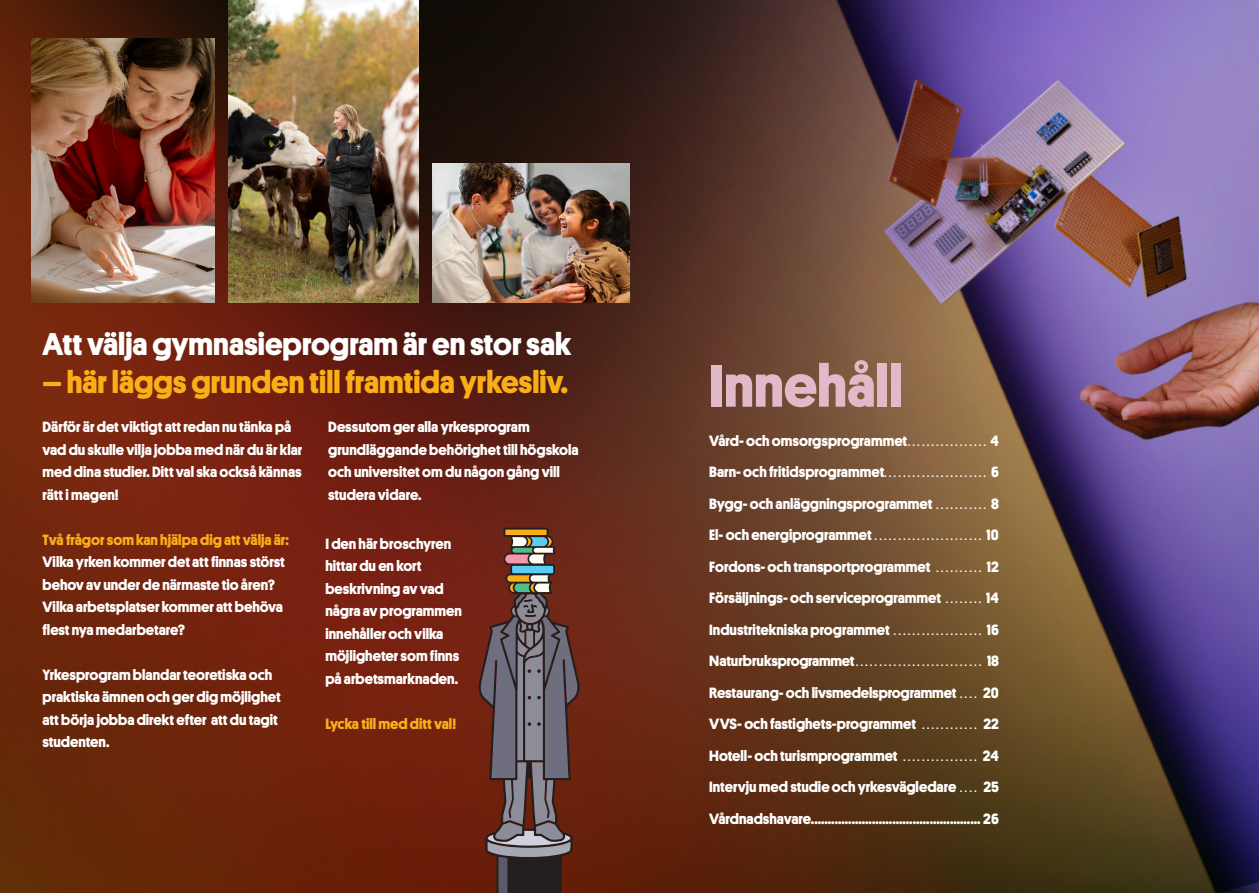
<style>
.page{position:relative;width:1259px;height:893px;background:#fff}
.page>*{position:absolute;margin:0;border:0;box-sizing:border-box;transform-origin:0 0}
.Rubrik_1{font:700 60px "Platform";color:#e2b9c8}
.Rubrik_2{font:700 31.65px "Platform";color:#faaf18}
.Rubrik_2-2{font:700 31.65px "Platform";color:#fff}
.Ingress{font:700 15px/22.5px "Platform";color:#fff}
.Ingress-2{font:700 15px "Platform";color:#faaf18}
.t1{font:700 9px "Platform";color:#fff}
.s1{font-size:9px}
.s2{font-size:15px}
</style>
<div class="page">
<img style="left:0;top:0;width:1259px;height:893px">
<img style="left:0;top:0;width:629px;height:557px">
<svg style="left:478px;top:528px;width:102px;height:365px;background:#6a4e4b"></svg>
<img style="left:228px;top:0;width:190px;height:302px">
<img style="left:432px;top:164px;width:197px;height:138px">
<img style="left:31px;top:38px;width:183px;height:264px">
<p class="Rubrik_2-2" style="left:43px;top:321px;width:530px">Att välja gymnasieprogram är en stor sak</p>
<p class="Rubrik_2" style="left:43px;top:359px;width:527px">– här läggs grunden till framtida yrkesliv.</p>
<p class="Ingress" style="left:43px;top:415px;width:261px">Därför är det viktigt att redan nu tänka på vad du skulle vilja jobba med när du är klar med dina studier. Ditt val ska också kännas rätt i magen!</p>
<p class="Ingress-2" style="left:43px;top:529px;width:248px">Två frågor som kan hjälpa dig att välja är:</p>
<p class="Ingress" style="left:43px;top:550px;width:244px">Vilka yrken kommer det att finnas störst behov av under de närmaste tio åren?</p>
<p class="Ingress" style="left:43px;top:595px;width:242px">Vilka arbetsplatser kommer att behöva flest nya medarbetare?</p>
<p class="Ingress" style="left:43px;top:662px;width:240px">Yrkesprogram blandar teoretiska och praktiska ämnen och ger dig möjlighet att börja jobba direkt efter att du tagit studenten.</p>
<p class="Ingress" style="left:328px;top:415px;width:252px">Dessutom ger alla yrkesprogram grundläggande behörighet till högskola och universitet om du någon gång vill studera vidare.</p>
<p class="Ingress" style="left:325px;top:531px;width:138px">I den här broschyren hittar du en kort beskrivning av vad några av programmen innehåller och vilka möjligheter som finns på arbetsmarknaden.</p>
<p class="Ingress-2" style="left:325px;top:712px;width:132px">Lycka till med ditt val!</p>
<p class="Rubrik_1" style="left:709px;top:342px;width:195px">Innehåll</p>
<p class="Ingress" style="left:709px;top:428px;width:291px">Vård- och omsorgsprogrammet<span class="s1">. . . . . . . . . . . . . . . . .</span> 4</p>
<p class="Ingress" style="left:709px;top:460px;width:291px">Barn- och fritidsprogrammet<span class="s1">. . . . . . . . . . . . . . . . . . . . . .</span> 6</p>
<p class="Ingress" style="left:709px;top:491px;width:291px">Bygg- och anläggningsprogrammet <span class="s1">. . . . . . . . . . .</span> 8</p>
<p class="Ingress" style="left:709px;top:523px;width:291px">El- och energiprogrammet<span class="s1">.......................</span> 10</p>
<p class="Ingress" style="left:709px;top:554px;width:291px">Fordons- och transportprogrammet <span class="s1">. . . . . . . . . .</span> 12</p>
<p class="Ingress" style="left:709px;top:586px;width:291px">Försäljnings- och serviceprogrammet <span class="s1">. . . . . . . .</span> 14</p>
<p class="Ingress" style="left:709px;top:617px;width:291px">Industritekniska programmet <span class="s1">. . . . . . . . . . . . . . . . . . .</span> 16</p>
<p class="t1" style="left:709px;top:656px;width:291px"><span class="s2">Naturbruksprogrammet</span>........................... <span class="s2">18</span></p>
<p class="Ingress" style="left:709px;top:680px;width:291px">Restaurang- och livsmedelsprogrammet <span class="s1">. . . .</span> 20</p>
<p class="Ingress" style="left:709px;top:712px;width:291px">VVS- och fastighets-programmet <span class="s1">. . . . . . . . . . . .</span> 22</p>
<p class="Ingress" style="left:709px;top:743px;width:291px">Hotell- och turismprogrammet <span class="s1">. . . . . . . . . . . . . . . .</span> 24</p>
<p class="Ingress" style="left:709px;top:775px;width:291px">Intervju med studie och yrkesvägledare <span class="s1">. . . .</span> 25</p>
<p class="Ingress" style="left:709px;top:806px;width:291px">Vårdnadshavare.................................................. 26</p>
</div>
